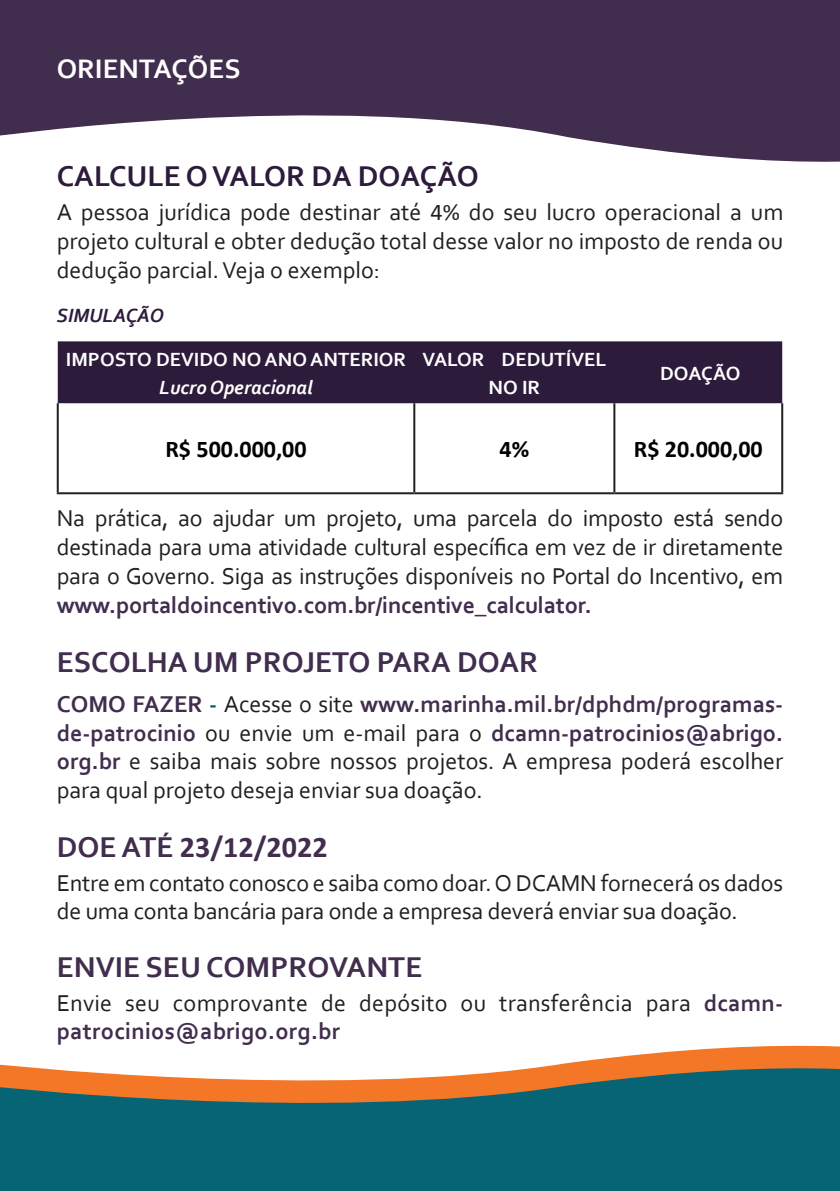
<style>
.page{position:relative;width:840px;height:1191px;background:#fff}
.page>*{position:absolute;margin:0;border:0;box-sizing:border-box;transform-origin:0 0}
.t1{font:700 30px "Corbel";color:#412d4d}
.t2{font:700 30px "Corbel";color:#2c1b3a}
.t3{font:700 30px "Calibri";color:#412d4d}
.t4{font:700 28px "Corbel";color:#fff}
.t5{font:24px/28.8px "Corbel";letter-spacing:-.01em;color:#231f20;text-align:justify}
.t6{font:24px/28px "Corbel";letter-spacing:.01em;color:#231f20}
.t7{font:700 24px "Corbel";letter-spacing:-.01em;color:#412d4d}
.t8{font:700 24px "Calibri";color:#000}
.t9{font:700 20px/28px "Corbel";color:#fff;text-align:center}
.t10{font:italic 700 20px "Corbel";color:#fff}
.t11{font:italic 700 20px "Corbel";color:#2c1b3a}
.s1{font-family:"Calibri"}
.s2{font-weight:700;color:#412d4d}
.s3{font-weight:700;color:#045f6d}
.s4{font-family:"Corbel"}
</style>
<div class="page">
<svg style="left:0;top:0;width:839px;height:162px;fill:#412d4d"></svg>
<div style="left:58px;top:341px;width:723px;height:62px;background:#2c1b3a"></div>
<hr style="left:57px;top:403px;width:2px;height:89px;background:#231f20">
<hr style="left:413px;top:403px;width:2px;height:89px;background:#231f20">
<hr style="left:613px;top:403px;width:2px;height:89px;background:#231f20">
<hr style="left:780px;top:403px;width:2px;height:89px;background:#231f20">
<hr style="left:57px;top:492px;width:357px;height:2px;background:#231f20">
<hr style="left:414px;top:492px;width:200px;height:2px;background:#231f20">
<hr style="left:614px;top:492px;width:168px;height:2px;background:#231f20">
<svg style="left:657px;top:1045px;width:182px;height:8px"></svg>
<svg style="left:0;top:1053px;width:839px;height:138px;background:#477877"></svg>
<p class="t4" style="left:57px;top:51px;width:185px">ORIENTAÇÕES</p>
<p class="t2" style="left:57px;top:157px;width:423px">CALCULE O VALOR DA DOAÇÃO</p>
<p class="t5" style="left:57px;top:197px;width:727px">A pessoa jurídica pode destinar até <span class="s1">4%</span> do seu lucro operacional a um projeto cultural e obter dedução total desse valor no imposto de renda ou dedução parcial. Veja o exemplo:</p>
<p class="t11" style="left:57px;top:303px;width:108px">SIMULAÇÃO</p>
<p class="t9" style="left:66px;top:344px;width:341px">IMPOSTO DEVIDO NO ANO ANTERIOR</p>
<p class="t10" style="left:159px;top:375px;width:155px">Lucro Operacional</p>
<p class="t9" style="left:422px;top:344px;width:185px">VALOR DEDUTÍVEL<br>NO IR</p>
<p class="t9" style="left:659px;top:358px;width:82px">DOAÇÃO</p>
<p class="t8" style="left:165px;top:432px;width:143px">R$ 500.000,00</p>
<p class="t8" style="left:499px;top:432px;width:31px">4%</p>
<p class="t8" style="left:633px;top:432px;width:130px">R$ 20.000,00</p>
<p class="t5" style="left:57px;top:503px;width:727px">Na prática, ao ajudar um projeto, uma parcela do imposto está sendo destinada para uma atividade cultural específica em vez de ir diretamente para o Governo. Siga as instruções disponíveis no Portal do Incentivo, em</p>
<p class="t7" style="left:57px;top:590px;width:536px">www.portaldoincentivo.com.br/incentive_calculator.</p>
<p class="t1" style="left:57px;top:643px;width:482px">ESCOLHA UM PROJETO PARA DOAR</p>
<p class="t5" style="left:57px;top:688px;width:727px"><span class="s2">COMO FAZER</span> <span class="s3">-</span> Acesse o site <span class="s2">www.marinha.mil.br/dphdm/programas&shy;de-patrocinio</span> ou envie um e-mail para o <span class="s2">dcamn-patrocinios@abrigo. org.br</span> e saiba mais sobre nossos projetos. A empresa poderá escolher para qual projeto deseja enviar sua doação.</p>
<p class="t3" style="left:57px;top:825px;width:272px"><span class="s4">DOE ATÉ</span> 23/12/2022</p>
<p class="t5" style="left:57px;top:868px;width:727px;line-height:28px">Entre em contato conosco e saiba como doar. O DCAMN fornecerá os dados de uma conta bancária para onde a empresa deverá enviar sua doação.</p>
<p class="t1" style="left:57px;top:948px;width:367px">ENVIE SEU COMPROVANTE</p>
<p class="t6" style="left:57px;top:988px;width:727px">Envie seu comprovante de depósito ou transferência para <span class="s2">dcamn&shy;patrocinios@abrigo.org.br</span></p>
</div>
